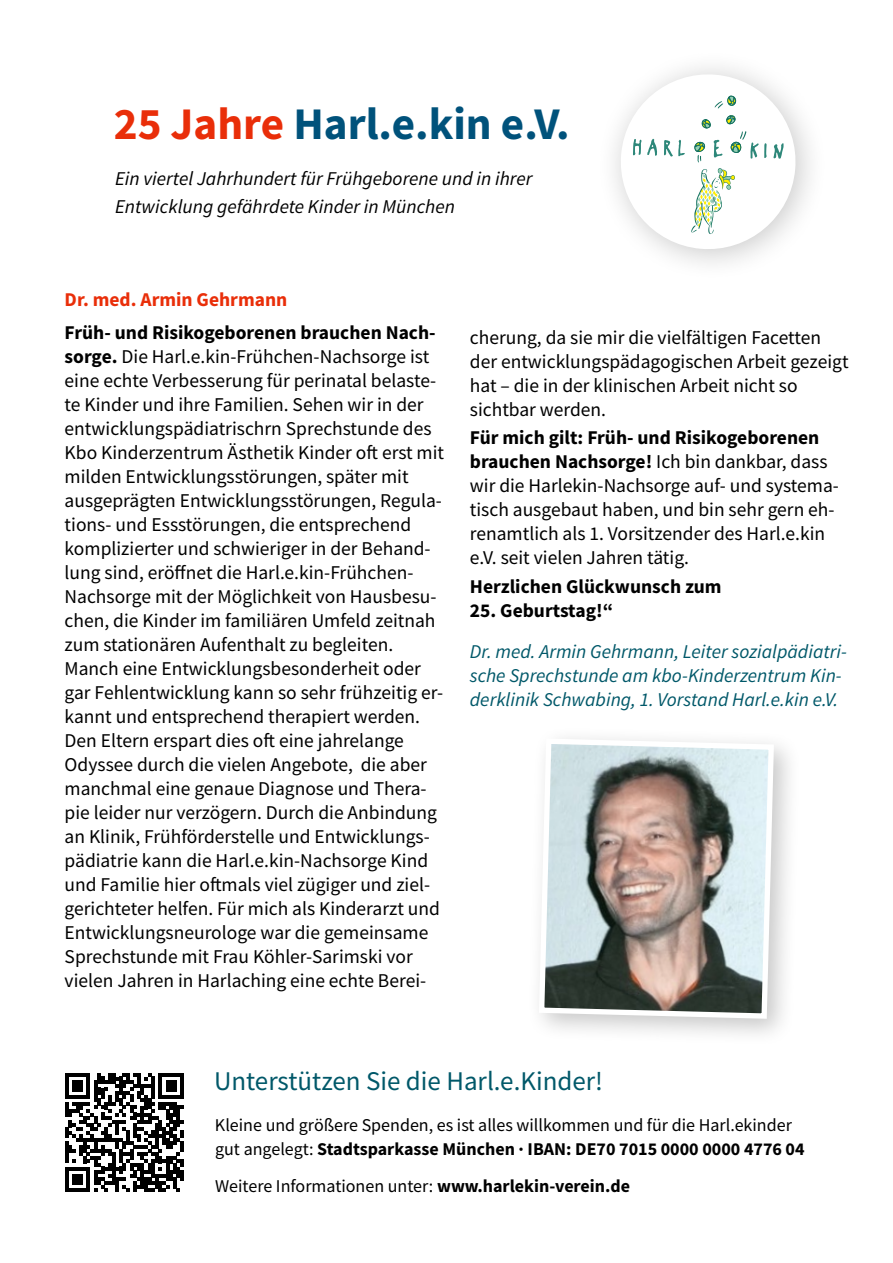
<style>
.page{position:relative;width:893px;height:1263px;background:#fff}
.page>*{position:absolute;margin:0;border:0;box-sizing:border-box;transform-origin:0 0}
.t1{font:700 45.3px "Source Sans Pro";color:#00527b}
.t2{font:27px "Source Sans Pro";color:#005869}
.GS{font:19.5px/24px "Source Sans Pro";color:#000}
.ital{font:italic 19.5px/24px "Source Sans Pro";color:#005869}
.t3{font:italic 19.5px/28.8px "Source Sans Pro";color:#000}
.GS-2{font:700 19.5px "Source Sans Pro";color:#000}
.ZT{font:700 19.5px "Source Sans Pro";color:#e92e09}
.t4{font:18px/24px "Source Sans Pro";color:#000}
.s1{color:#e92e09}
.s2{font-weight:700}
</style>
<div class="page">
<svg style="left:65px;top:1073px;width:119px;height:119px"></svg>
<hr style="left:180px;top:1170px;width:4px;height:11px;background:#000">
<svg style="left:614px;top:67px;width:188px;height:185px"></svg>
<div style="left:526px;top:726px;width:275px;height:320px;background:#000;opacity:.22"></div>
<svg style="left:536px;top:736px;width:241px;height:285px;background:#adaca9"></svg>
<h1 class="t1" style="left:114px;top:93px;width:457px"><span class="s1">25 Jahre</span> Harl.e.kin e.V.</h1>
<p class="t3" style="left:115px;top:164px;width:419px">Ein viertel Jahrhundert für Frühgeborene und in ihrer<br>Entwicklung gefährdete Kinder in München</p>
<p class="ZT" style="left:65px;top:286px;width:224px">Dr. med. Armin Gehrmann</p>
<p class="GS" style="left:65px;top:320px;width:381px"><span class="s2">Früh- und Risikogeborenen brauchen Nach&shy;sorge.</span> Die Harl.e.kin-Frühchen-Nachsorge ist eine echte Verbesserung für perinatal belaste&shy;te Kinder und ihre Familien. Sehen wir in der entwicklungspädiatrischrn Sprechstunde des Kbo Kinderzentrum Ästhetik Kinder oft erst mit milden Entwicklungsstörungen, später mit ausgeprägten Entwicklungsstörungen, Regula&shy;tions- und Essstörungen, die entsprechend komplizierter und schwieriger in der Behand&shy;lung sind, eröffnet die Harl.e.kin-Frühchen-Nachsorge mit der Möglichkeit von Hausbesu&shy;chen, die Kinder im familiären Umfeld zeitnah zum stationären Aufenthalt zu begleiten.<br>Manch eine Entwicklungsbesonderheit oder gar Fehlentwicklung kann so sehr frühzeitig er&shy;kannt und entsprechend therapiert werden.<br>Den Eltern erspart dies oft eine jahrelange Odyssee durch die vielen Angebote, die aber manchmal eine genaue Diagnose und Thera&shy;pie leider nur verzögern. Durch die Anbindung an Klinik, Frühförderstelle und Entwicklungs&shy;pädiatrie kann die Harl.e.kin-Nachsorge Kind und Familie hier oftmals viel zügiger und ziel&shy;gerichteter helfen. Für mich als Kinderarzt und Entwicklungsneurologe war die gemeinsame Sprechstunde mit Frau Köhler-Sarimski vor vielen Jahren in Harlaching eine echte Berei-</p>
<p class="GS" style="left:470px;top:326px;width:380px">cherung, da sie mir die vielfältigen Facetten der entwicklungspädagogischen Arbeit gezeigt hat – die in der klinischen Arbeit nicht so sichtbar werden.</p>
<p class="GS" style="left:470px;top:426px;width:371px"><span class="s2">Für mich gilt: Früh- und Risikogeborenen brauchen Nachsorge!</span> Ich bin dankbar, dass wir die Harlekin-Nachsorge auf- und systema&shy;tisch ausgebaut haben, und bin sehr gern eh&shy;renamtlich als 1. Vorsitzender des Harl.e.kin e.V. seit vielen Jahren tätig.</p>
<p class="GS-2" style="left:470px;top:573px;width:253px">Herzlichen Glückwunsch zum</p>
<p class="GS-2" style="left:470px;top:597px;width:145px">25. Geburtstag!“</p>
<p class="ital" style="left:470px;top:639px;width:379px">Dr. med. Armin Gehrmann, Leiter sozialpädiatri&shy;sche Sprechstunde am kbo-Kinderzentrum Kin&shy;derklinik Schwabing, 1. Vorstand Harl.e.kin e.V.</p>
<h2 class="t2" style="left:214px;top:1064px;width:390px">Unterstützen Sie die Harl.e.Kinder!</h2>
<p class="t4" style="left:215px;top:1113px;width:591px">Kleine und größere Spenden, es ist alles willkommen und für die Harl.ekinder gut angelegt: <span class="s2">Stadtsparkasse München · IBAN: DE70 7015 0000 0000 4776 04</span></p>
<p class="t4" style="left:215px;top:1174px;width:416px">Weitere Informationen unter: <span class="s2">www.harlekin-verein.de</span></p>
</div>
